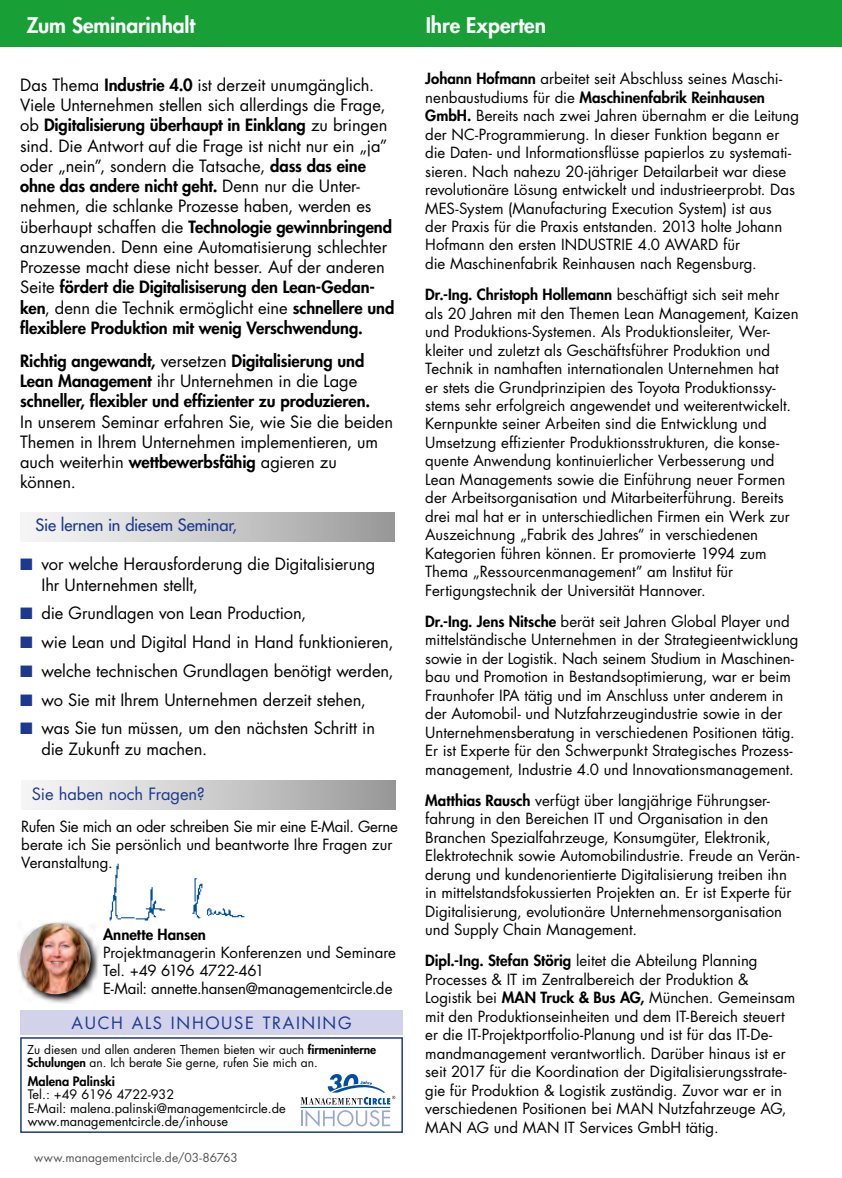
<style>
.page{position:relative;width:842px;height:1178px;background:#fff}
.page>*{position:absolute;margin:0;border:0;box-sizing:border-box;transform-origin:0 0}
.t1{font:800 21px "Futura Std";letter-spacing:-.005em;color:#fff}
.t2{font:16.5px/20.2px "Futura Std";letter-spacing:-.005em;color:#000}
.t3{font:800 16.5px/20.2px "Futura Std";letter-spacing:-.005em;color:#000}
.t4{font:500 16.5px "Futura Std";letter-spacing:-.005em;color:#1c388f}
.t5{font:16.5px "Futura Std";letter-spacing:.1em;color:#1c388f}
.t6{font:16.5px "Futura Std";letter-spacing:-.005em;color:#1c388f}
.t7{font:15px/18.5px "Futura Std";color:#000}
.t8{font:800 15px "Futura Std";color:#000}
.t9{font:12.75px/13.5px "Futura Std";color:#000}
.t10{font:800 12.75px "Futura Std";color:#000}
.t11{font:12px/13.5px "Futura Std";letter-spacing:-.005em;color:#000}
.t12{font:12px "Futura Std";letter-spacing:.01em;color:#565655}
.s1{font-weight:800}
.s2{font-weight:400}
.s3{color:#1c388f}
</style>
<div class="page">
<div style="left:20px;top:512px;width:374px;height:30px;background:linear-gradient(to right,#fbfbfb,#9b9c9b)"></div>
<div style="left:0;top:0;width:842px;height:47px;background:#18a036"></div>
<img style="left:109px;top:863px;width:136px;height:58px">
<svg style="left:17px;top:921px;width:82px;height:82px"></svg>
<img style="left:20px;top:923px;width:71px;height:71px;border-radius:35px">
<div style="left:21px;top:780px;width:374px;height:30px;background:linear-gradient(to right,#fbfbfb,#9b9c9b)"></div>
<hr style="left:300px;top:1107px;width:90px;height:1px;background:#004e9e">
<svg style="left:301px;top:1110px;width:89px;height:17px"></svg>
<svg style="left:301px;top:1074px;width:94px;height:30px"></svg>
<div style="left:20px;top:1037px;width:383px;height:96px;border:2px solid #1c388f"></div>
<div style="left:20px;top:1010px;width:383px;height:25px;background:#d2d2eb"></div>
<h1 class="t1" style="left:27px;top:12px;width:170px">Zum Seminarinhalt</h1>
<h1 class="t1" style="left:426px;top:12px;width:122px">Ihre Experten</h1>
<p class="t2" style="left:20px;top:75px;width:376px">Das Thema <span class="s1">Industrie 4.0</span> ist derzeit unumgänglich.<br>Viele Unternehmen stellen sich allerdings die Frage, ob <span class="s1">Digitalisierung überhaupt in Einklang</span> zu bringen sind. Die Antwort auf die Frage ist nicht nur ein „ja” oder „nein”, sondern die Tatsache, <span class="s1">dass das eine ohne das andere nicht geht.</span> Denn nur die Unter&shy;nehmen, die schlanke Prozesse haben, werden es überhaupt schaffen die <span class="s1">Technologie gewinnbringend </span>anzuwenden. Denn eine Automatisierung schlechter Prozesse macht diese nicht besser. Auf der anderen Seite <span class="s1">fördert die Digitalisiserung den Lean-Gedan&shy;ken</span>, denn die Technik ermöglicht eine <span class="s1">schnellere und flexiblere Produktion mit wenig Verschwendung.</span></p>
<p class="t3" style="left:20px;top:351px;width:352px">Richtig angewandt, <span class="s2">versetzen</span> Digitalisierung und<br>Lean Management <span class="s2">ihr Unternehmen in die Lage </span>schneller, flexibler und effizienter zu produzieren.</p>
<p class="t2" style="left:20px;top:411px;width:374px">In unserem Seminar erfahren Sie, wie Sie die beiden Themen in Ihrem Unternehmen implementieren, um auch weiterhin <span class="s1">wettbewerbsfähig</span> agieren zu können.</p>
<p class="t4" style="left:36px;top:515px;width:203px">Sie lernen in diesem Seminar,</p>
<p class="t2" style="left:41px;top:554px;width:335px;text-indent:-21px"><span class="s3">■</span> vor welche Herausforderung die Digitalisierung<br>Ihr Unternehmen stellt,</p>
<p class="t2" style="left:20px;top:603px;width:288px"><span class="s3">■</span> die Grundlagen von Lean Production,</p>
<p class="t2" style="left:20px;top:632px;width:375px"><span class="s3">■</span> wie Lean und Digital Hand in Hand funktionieren,</p>
<p class="t2" style="left:20px;top:661px;width:375px"><span class="s3">■</span> welche technischen Grundlagen benötigt werden,</p>
<p class="t2" style="left:20px;top:690px;width:347px"><span class="s3">■</span> wo Sie mit Ihrem Unternehmen derzeit stehen,</p>
<p class="t2" style="left:41px;top:718px;width:335px;text-indent:-21px"><span class="s3">■</span> was Sie tun müssen, um den nächsten Schritt in die Zukunft zu machen.</p>
<p class="t6" style="left:32px;top:784px;width:174px">Sie haben noch Fragen?</p>
<p class="t7" style="left:21px;top:817px;width:378px;line-height:18px">Rufen Sie mich an oder schreiben Sie mir eine E-Mail. Gerne berate ich Sie persönlich und beantworte Ihre Fragen zur<br>Veranstaltung.</p>
<p class="t8" style="left:103px;top:925px;width:104px">Annette Hansen</p>
<p class="t7" style="left:103px;top:944px;width:294px;line-height:18px">Projektmanagerin Konferenzen und Seminare<br>Tel. +49 6196 4722-461<br>E-Mail: annette.hansen@managementcircle.de</p>
<p class="t5" style="left:72px;top:1012px;width:281px">AUCH ALS INHOUSE TRAINING</p>
<p class="t11" style="left:27px;top:1043px;width:350px">Zu diesen und allen anderen Themen bieten wir auch <span class="s1">firmeninterne<br>Schulungen</span> an. Ich berate Sie gerne, rufen Sie mich an.</p>
<p class="t10" style="left:28px;top:1073px;width:89px">Malena Palinski</p>
<p class="t9" style="left:28px;top:1088px;width:259px">Tel.: +49 6196 4722-932<br>E-Mail: malena.palinski@managementcircle.de www.managementcircle.de/inhouse</p>
<p class="t12" style="left:34px;top:1150px;width:205px">www.managementcircle.de/03-86763</p>
<p class="t7" style="left:425px;top:70px;width:375px"><span class="s1">Johann Hofmann</span> arbeitet seit Abschluss seines Maschi&shy;nenbaustudiums für die <span class="s1">Maschinenfabrik Reinhausen GmbH.</span> Bereits nach zwei Jahren übernahm er die Leitung der NC-Programmierung. In dieser Funktion begann er die Daten- und Informationsflüsse papierlos zu systemati&shy;sieren. Nach nahezu 20-jähriger Detailarbeit war diese revolutionäre Lösung entwickelt und industrieerprobt. Das MES-System (Manufacturing Execution System) ist aus<br>der Praxis für die Praxis entstanden. 2013 holte Johann Hofmann den ersten INDUSTRIE 4.0 AWARD für<br>die Maschinenfabrik Reinhausen nach Regensburg.</p>
<p class="t7" style="left:425px;top:286px;width:375px"><span class="s1">Dr.-Ing. Christoph Hollemann</span> beschäftigt sich seit mehr als 20 Jahren mit den Themen Lean Management, Kaizen und Produktions-Systemen. Als Produktionsleiter, Wer&shy;kleiter und zuletzt als Geschäftsführer Produktion und Technik in namhaften internationalen Unternehmen hat<br>er stets die Grundprinzipien des Toyota Produktionssy&shy;stems sehr erfolgreich angewendet und weiterentwickelt.<br>Kernpunkte seiner Arbeiten sind die Entwicklung und Umsetzung effizienter Produktionsstrukturen, die konse&shy;quente Anwendung kontinuierlicher Verbesserung und Lean Managements sowie die Einführung neuer Formen der Arbeitsorganisation und Mitarbeiterführung. Bereits drei mal hat er in unterschiedlichen Firmen ein Werk zur Auszeichnung „Fabrik des Jahres“ in verschiedenen Kategorien führen können. Er promovierte 1994 zum Thema „Ressourcenmanagement” am Institut für Fertigungstechnik der Universität Hannover.</p>
<p class="t7" style="left:425px;top:612px;width:375px"><span class="s1">Dr.-Ing. Jens Nitsche</span> berät seit Jahren Global Player und mittelständische Unternehmen in der Strategieentwicklung sowie in der Logistik. Nach seinem Studium in Maschinen&shy;bau und Promotion in Bestandsoptimierung, war er beim Fraunhofer IPA tätig und im Anschluss unter anderem in der Automobil- und Nutzfahrzeugindustrie sowie in der Unternehmensberatung in verschiedenen Positionen tätig.<br>Er ist Experte für den Schwerpunkt Strategisches Prozess&shy;management, Industrie 4.0 und Innovationsmanagement.</p>
<p class="t7" style="left:425px;top:791px;width:376px"><span class="s1">Matthias Rausch</span> verfügt über langjährige Führungser&shy;fahrung in den Bereichen IT und Organisation in den Branchen Spezialfahrzeuge, Konsumgüter, Elektronik, Elektrotechnik sowie Automobilindustrie. Freude an Verän&shy;derung und kundenorientierte Digitalisierung treiben ihn in mittelstandsfokussierten Projekten an. Er ist Experte für Digitalisierung, evolutionäre Unternehmensorganisation und Supply Chain Management.</p>
<p class="t7" style="left:425px;top:952px;width:371px"><span class="s1">Dipl.-Ing. Stefan Störig</span> leitet die Abteilung Planning Processes &amp; IT im Zentralbereich der Produktion &amp; Logistik bei <span class="s1">MAN Truck &amp; Bus AG,</span> München. Gemeinsam mit den Produktionseinheiten und dem IT-Bereich steuert er die IT-Projektportfolio-Planung und ist für das IT-De&shy;mandmanagement verantwortlich. Darüber hinaus ist er seit 2017 für die Koordination der Digitalisierungsstrate&shy;gie für Produktion &amp; Logistik zuständig. Zuvor war er in verschiedenen Positionen bei MAN Nutzfahrzeuge AG, MAN AG und MAN IT Services GmbH tätig.</p>
</div>
